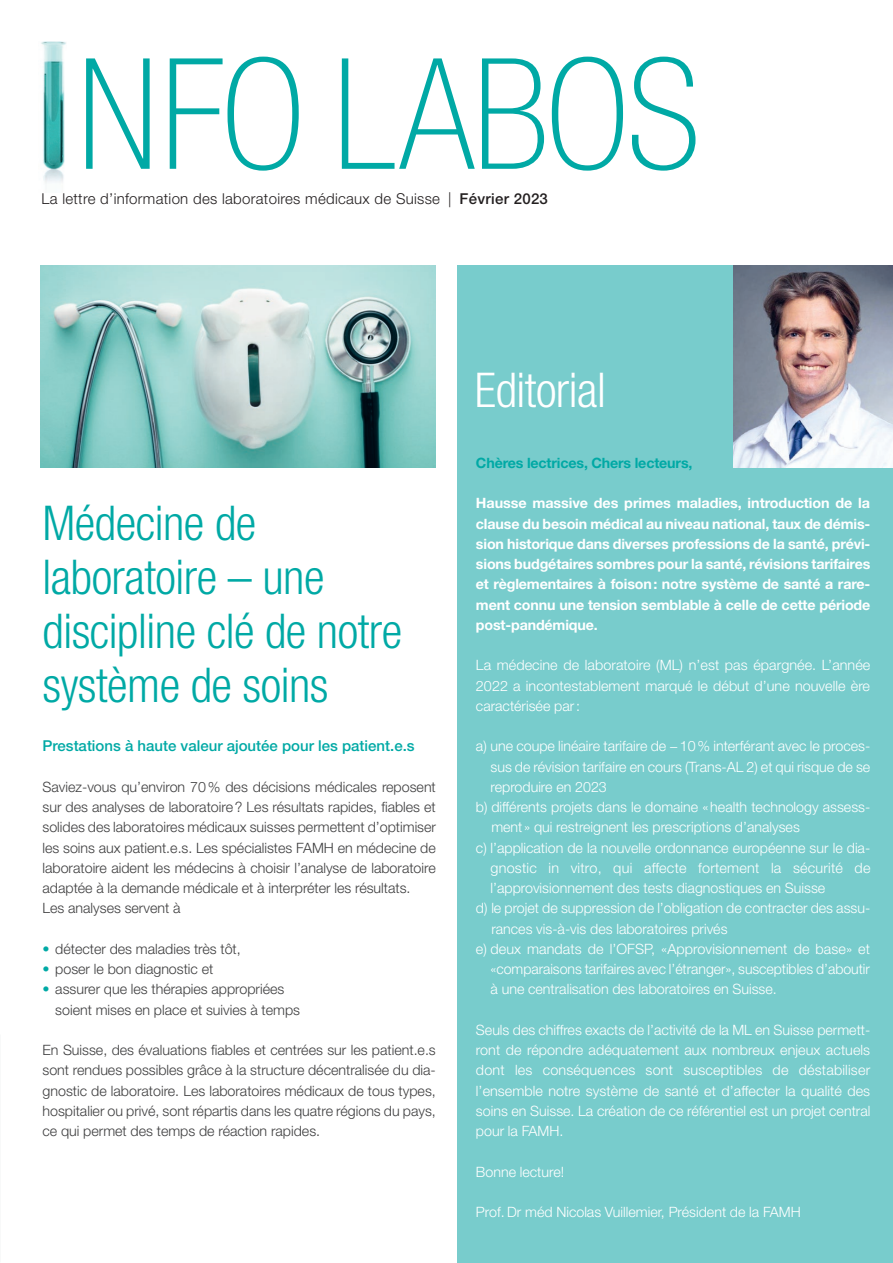
<style>
.page{position:relative;width:893px;height:1263px;background:#fff}
.page>*{position:absolute;margin:0;border:0;box-sizing:border-box;transform-origin:0 0}
.t1{font:100 condensed 154.5px "Helvetica Neue LT Std";letter-spacing:-.01em;color:#00a9a5}
.t2{font:300 condensed 48px/54px "Helvetica Neue LT Std";letter-spacing:-.01em;color:#00a9a5}
.t3{font:300 condensed 48px "Helvetica Neue LT Std";letter-spacing:-.01em;color:#fff}
.t4{font:300 15px "Helvetica Neue LT Std";letter-spacing:.02em;color:#231f20}
.t5{font:500 15px "Helvetica Neue LT Std";color:#00a9a5}
.t6{font:300 14.25px/20.2px "Helvetica Neue LT Std";color:#fff;text-align:justify}
.t7{font:300 14.25px/20.2px "Helvetica Neue LT Std";color:#3e3e3f}
.t8{font:700 14.25px/20.2px "Helvetica Neue LT Std";letter-spacing:-.01em;color:#fff;text-align:justify}
.t9{font:700 14.25px "Helvetica Neue LT Std";letter-spacing:-.01em;color:#00a9a5}
.s1{font-weight:500}
.s2{color:#00a9a5}
</style>
<div class="page">
<div style="left:457px;top:265px;width:436px;height:998px;background:#78cccc"></div>
<img style="left:733px;top:265px;width:160px;height:203px">
<img style="left:41px;top:265px;width:395px;height:203px">
<img style="left:41px;top:41px;width:25px;height:143px">
<h1 class="t1" style="left:78px;top:28px;width:625px">NFO LABOS</h1>
<p class="t4" style="left:41px;top:189px;width:508px">La lettre d’information des laboratoires médicaux de Suisse | <span class="s1">Février 2023</span></p>
<h2 class="t2" style="left:43px;top:496px;width:361px">Médecine de laboratoire – une discipline clé de notre système de soins</h2>
<p class="t5" style="left:43px;top:737px;width:374px">Prestations à haute valeur ajoutée pour les patient.e.s</p>
<p class="t7" style="left:43px;top:776px;width:395px">Saviez-vous qu’environ 70% des décisions médicales reposent sur des analyses de laboratoire? Les résultats rapides, fiables et solides des laboratoires médicaux suisses permettent d’optimiser les soins aux patient.e.s. Les spécialistes FAMH en médecine de laboratoire aident les médecins à choisir l’analyse de laboratoire adaptée à la demande médicale et à interpréter les résultats.<br>Les analyses servent à</p>
<p class="t7" style="left:43px;top:938px;width:200px"><span class="s2">•</span> détecter des maladies très tôt,</p>
<p class="t7" style="left:43px;top:959px;width:172px"><span class="s2">•</span> poser le bon diagnostic et</p>
<p class="t7" style="left:55px;top:979px;width:246px;text-indent:-13px"><span class="s2">•</span> assurer que les thérapies appropriées soient mises en place et suivies à temps</p>
<p class="t7" style="left:43px;top:1040px;width:395px;text-align:justify">En Suisse, des évaluations fiables et centrées sur les patient.e.s sont rendues possibles grâce à la structure décentralisée du dia&shy;gnostic de laboratoire. Les laboratoires médicaux de tous types, hospitalier ou privé, sont répartis dans les quatre régions du pays, ce qui permet des temps de réaction rapides.</p>
<h2 class="t3" style="left:475px;top:362px;width:133px">Editorial</h2>
<p class="t9" style="left:476px;top:454px;width:218px">Chères lectrices, Chers lecteurs,</p>
<p class="t8" style="left:476px;top:493px;width:396px">Hausse massive des primes maladies, introduction de la clause du besoin médical au niveau national, taux de démis&shy;sion historique dans diverses professions de la santé, prévi&shy;sions budgétaires sombres pour la santé, révisions tarifaires et règlementaires à foison: notre système de santé a rare&shy;ment connu une tension semblable à celle de cette période post-pandémique.</p>
<p class="t6" style="left:476px;top:655px;width:396px">La médecine de laboratoire (ML) n’est pas épargnée. L’année 2022 a incontestablement marqué le début d’une nouvelle ère caractérisée par:</p>
<p class="t6" style="left:476px;top:736px;width:396px">a) une coupe linéaire tarifaire de −10% interférant avec le proces-</p>
<p class="t6" style="left:491px;top:756px;width:381px">sus de révision tarifaire en cours (Trans-AL 2) et qui risque de se</p>
<p class="t6" style="left:491px;top:776px;width:118px">reproduire en 2023</p>
<p class="t6" style="left:476px;top:797px;width:396px">b) différents projets dans le domaine «health technology assess-</p>
<p class="t6" style="left:491px;top:817px;width:310px">ment » qui restreignent les prescriptions d’analyses</p>
<p class="t6" style="left:476px;top:837px;width:396px">c) l’application de la nouvelle ordonnance européenne sur le dia-</p>
<p class="t6" style="left:491px;top:857px;width:382px">gnostic in vitro, qui affecte fortement la sécurité de</p>
<p class="t6" style="left:491px;top:878px;width:336px">l’approvisionnement des tests diagnostiques en Suisse</p>
<p class="t6" style="left:476px;top:898px;width:396px">d) le projet de suppression de l’obligation de contracter des assu-</p>
<p class="t6" style="left:491px;top:918px;width:238px">rances vis-à-vis des laboratoires privés</p>
<p class="t6" style="left:476px;top:938px;width:396px">e) deux mandats de l’OFSP, «Approvisionnement de base» et</p>
<p class="t6" style="left:491px;top:959px;width:381px">«comparaisons tarifaires avec l’étranger», susceptibles d’aboutir</p>
<p class="t6" style="left:491px;top:979px;width:288px">à une centralisation des laboratoires en Suisse.</p>
<p class="t6" style="left:476px;top:1019px;width:396px">Seuls des chiffres exacts de l’activité de la ML en Suisse permett&shy;ront de répondre adéquatement aux nombreux enjeux actuels dont les conséquences sont susceptibles de déstabiliser l’ensemble notre système de santé et d’affecter la qualité des soins en Suisse. La création de ce référentiel est un projet central pour la FAMH.</p>
<p class="t6" style="left:476px;top:1161px;width:90px">Bonne lecture!</p>
<p class="t6" style="left:476px;top:1202px;width:326px">Prof. Dr méd Nicolas Vuillemier, Président de la FAMH</p>
</div>
